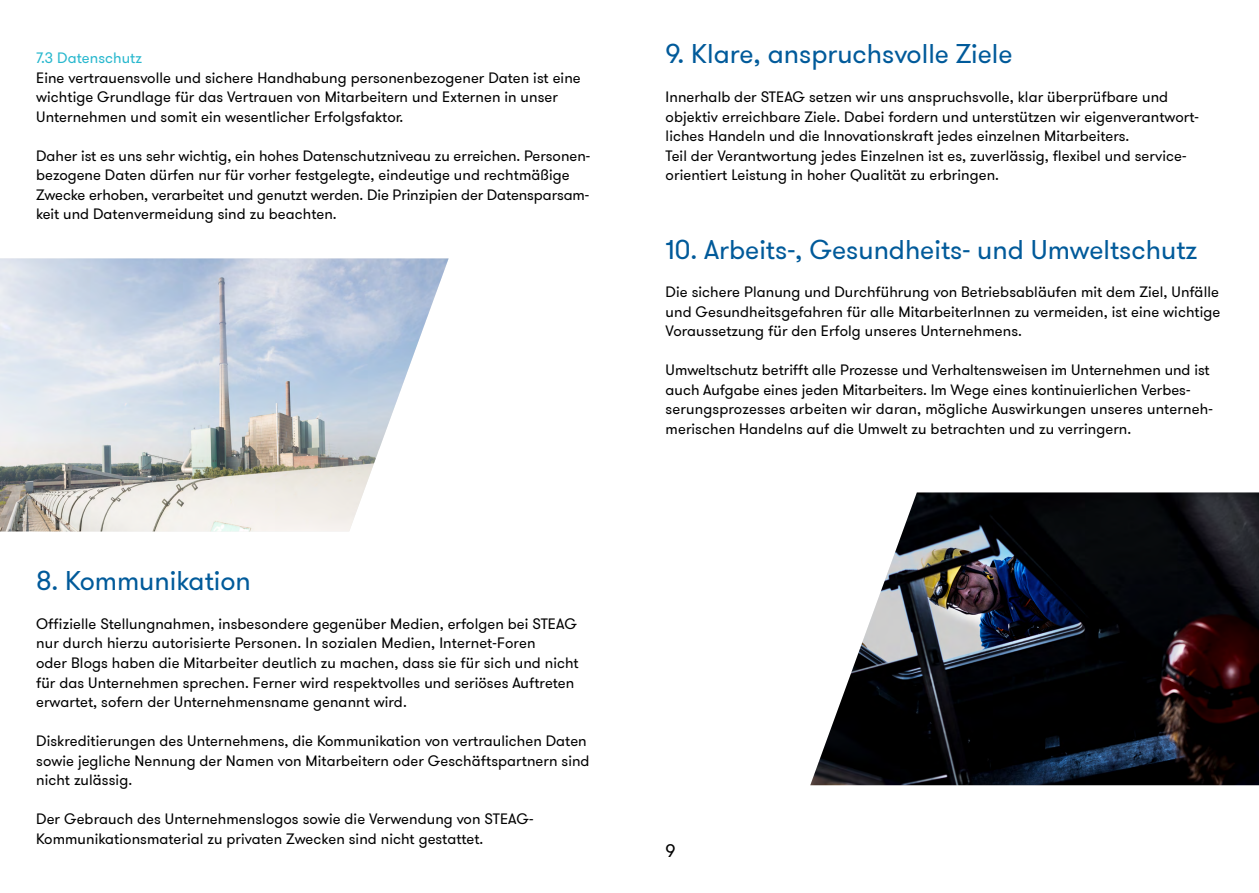
<style>
.page{position:relative;width:1259px;height:893px;background:#fff}
.page>*{position:absolute;margin:0;border:0;box-sizing:border-box;transform-origin:0 0}
.H2_Subline_18_Pt{font:27px "GT Walsheim Pro";color:#005a9a}
.t1{font:18px "GT Walsheim Pro";color:#000}
.Fließtext_10_Pt{font:15px/19.5px "GT Walsheim Pro";letter-spacing:.005em;color:#000}
.Fließtext_10_Pt-2{font:15px "GT Walsheim Pro";letter-spacing:.005em;color:#29b8ce}
</style>
<div class="page">
<img style="left:0;top:258px;width:448px;height:273px">
<img style="left:810px;top:492px;width:449px;height:293px">
<p class="Fließtext_10_Pt-2" style="left:36px;top:49px;width:107px">7.3 Datenschutz</p>
<p class="Fließtext_10_Pt" style="left:36px;top:68px;width:546px">Eine vertrauensvolle und sichere Handhabung personenbezogener Daten ist eine wichtige Grundlage für das Vertrauen von Mitarbeitern und Externen in unser<br>Unternehmen und somit ein wesentlicher Erfolgsfaktor.</p>
<p class="Fließtext_10_Pt" style="left:36px;top:146px;width:555px">Daher ist es uns sehr wichtig, ein hohes Datenschutzniveau zu erreichen. Personen&shy;bezogene Daten dürfen nur für vorher festgelegte, eindeutige und rechtmäßige Zwecke erhoben, verarbeitet und genutzt werden. Die Prinzipien der Datensparsam&shy;keit und Datenvermeidung sind zu beachten.</p>
<p class="H2_Subline_18_Pt" style="left:36px;top:564px;width:216px">8. Kommunikation</p>
<p class="Fließtext_10_Pt" style="left:36px;top:614px;width:544px">Offizielle Stellungnahmen, insbesondere gegenüber Medien, erfolgen bei STEAG nur durch hierzu autorisierte Personen. In sozialen Medien, Internet-Foren<br>oder Blogs haben die Mitarbeiter deutlich zu machen, dass sie für sich und nicht für das Unternehmen sprechen. Ferner wird respektvolles und seriöses Auftreten erwartet, sofern der Unternehmensname genannt wird.</p>
<p class="Fließtext_10_Pt" style="left:36px;top:731px;width:555px">Diskreditierungen des Unternehmens, die Kommunikation von vertraulichen Daten sowie jegliche Nennung der Namen von Mitarbeitern oder Geschäftspartnern sind nicht zulässig.</p>
<p class="Fließtext_10_Pt" style="left:36px;top:809px;width:496px">Der Gebrauch des Unternehmenslogos sowie die Verwendung von STEAG--<br>Kommunikationsmaterial zu privaten Zwecken sind nicht gestattet.</p>
<p class="H2_Subline_18_Pt" style="left:665px;top:37px;width:348px">9. Klare, anspruchsvolle Ziele</p>
<p class="Fließtext_10_Pt" style="left:665px;top:88px;width:535px">Innerhalb der STEAG setzen wir uns anspruchsvolle, klar überprüfbare und objektiv erreichbare Ziele. Dabei fordern und unterstützen wir eigenverantwort&shy;liches Handeln und die Innovationskraft jedes einzelnen Mitarbeiters.</p>
<p class="Fließtext_10_Pt" style="left:665px;top:146px;width:522px">Teil der Verantwortung jedes Einzelnen ist es, zuverlässig, flexibel und service&shy;orientiert Leistung in hoher Qualität zu erbringen.</p>
<p class="H2_Subline_18_Pt" style="left:665px;top:233px;width:533px">10. Arbeits-, Gesundheits- und Umweltschutz</p>
<p class="Fließtext_10_Pt" style="left:665px;top:283px;width:556px;text-align:justify">Die sichere Planung und Durchführung von Betriebsabläufen mit dem Ziel, Unfälle und Gesundheitsgefahren für alle MitarbeiterInnen zu vermeiden, ist eine wichtige Voraussetzung für den Erfolg unseres Unternehmens.</p>
<p class="Fließtext_10_Pt" style="left:665px;top:361px;width:548px">Umweltschutz betrifft alle Prozesse und Verhaltensweisen im Unternehmen und ist auch Aufgabe eines jeden Mitarbeiters. Im Wege eines kontinuierlichen Verbes&shy;serungsprozesses arbeiten wir daran, mögliche Auswirkungen unseres unterneh&shy;merischen Handelns auf die Umwelt zu betrachten und zu verringern.</p>
<p class="t1" style="left:665px;top:839px;width:12px">9</p>
</div>
